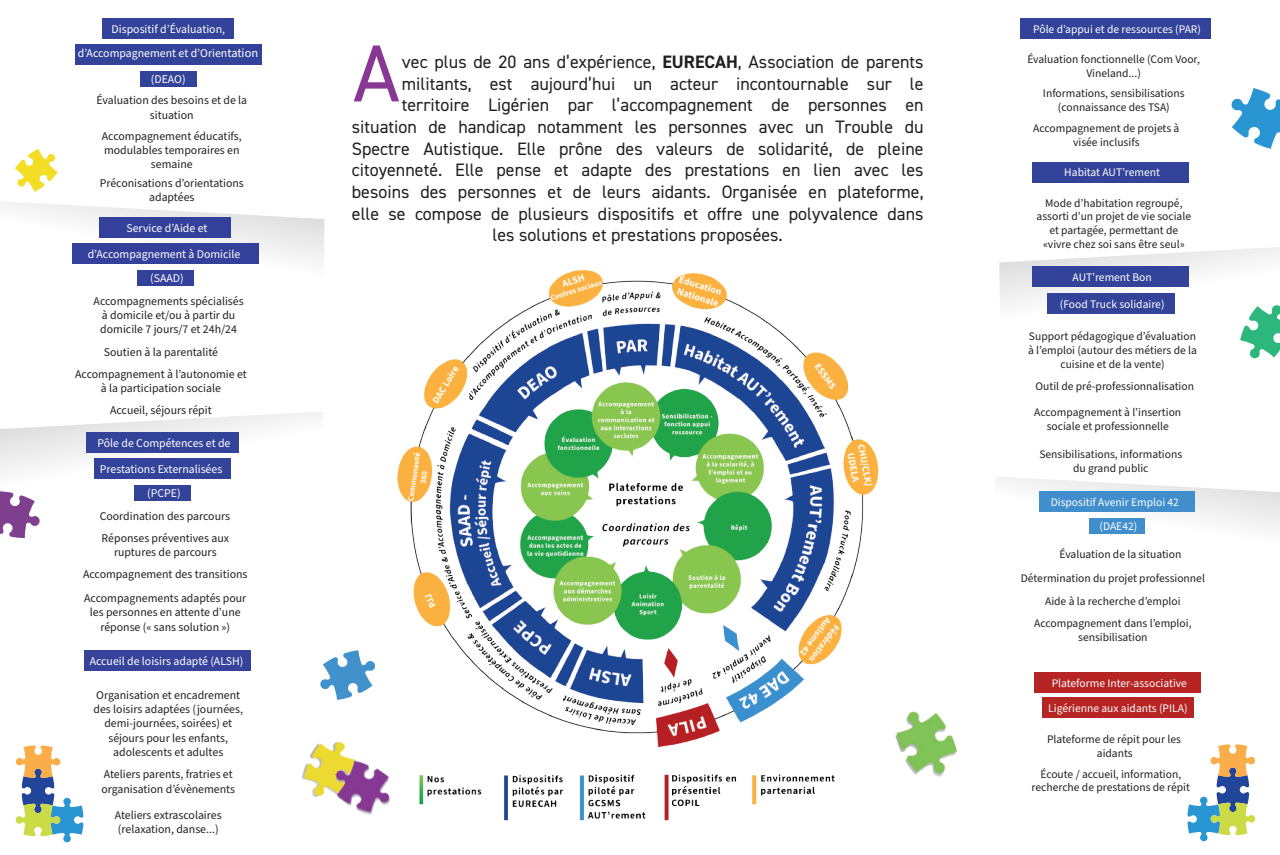
<style>
.page{position:relative;width:1280px;height:855px;background:#fff}
.page>*{position:absolute;margin:0;border:0;box-sizing:border-box;transform-origin:0 0}
.t1{font:81px "DIN2014";color:#883795}
.t2{font:18px "DIN2014";color:#231f20}
.t3{font:11.85px/14.1px "Source Sans Pro";color:#231f20;text-align:center}
.t4{font:11.85px "Source Sans Pro";color:#fff}
.t5{font:11.55px/13.8px "Source Sans Pro";color:#231f20;text-align:center}
.t6{font:11.55px "Source Sans Pro";color:#fff}
.s1{font-size:12.45px}
.s2{font-weight:700}
</style>
<div class="page">
<svg style="left:0;top:202px;width:324px;height:84px"></svg>
<svg style="left:0;top:412px;width:323px;height:89px"></svg>
<svg style="left:999px;top:247px;width:281px;height:67px"></svg>
<svg style="left:995px;top:477px;width:285px;height:216px"></svg>
<svg style="left:16px;top:745px;width:67px;height:97px"></svg>
<img style="left:398px;top:269px;width:481px;height:552px">
<img style="left:895px;top:711px;width:63px;height:66px">
<img style="left:302px;top:741px;width:44px;height:57px">
<img style="left:325px;top:751px;width:76px;height:70px">
<div style="left:103px;top:18px;width:131px;height:21px;background:#324399"></div>
<div style="left:1020px;top:18px;width:191px;height:21px;background:#324399"></div>
<div style="left:1032px;top:162px;width:156px;height:20px;background:#324399"></div>
<div style="left:1032px;top:266px;width:156px;height:20px;background:#324399"></div>
<div style="left:1047px;top:293px;width:127px;height:21px;background:#324399"></div>
<div style="left:84px;top:650px;width:166px;height:21px;background:#35439a"></div>
<div style="left:100px;top:217px;width:131px;height:21px;background:#33419a"></div>
<div style="left:1039px;top:491px;width:156px;height:20px;background:#408ecc"></div>
<div style="left:86px;top:432px;width:153px;height:21px;background:#324399"></div>
<div style="left:1034px;top:672px;width:167px;height:20px;background:#b72424"></div>
<div style="left:140px;top:71px;width:57px;height:15px;background:#324399"></div>
<div style="left:137px;top:270px;width:57px;height:15px;background:#33419a"></div>
<div style="left:1089px;top:518px;width:55px;height:15px;background:#408ecc"></div>
<div style="left:134px;top:485px;width:57px;height:15px;background:#324399"></div>
<div style="left:75px;top:44px;width:187px;height:21px;background:#324399"></div>
<div style="left:72px;top:243px;width:186px;height:21px;background:#33419a"></div>
<div style="left:94px;top:458px;width:136px;height:21px;background:#324399"></div>
<div style="left:1042px;top:697px;width:152px;height:21px;background:#b72424"></div>
<svg style="left:1231px;top:88px;width:49px;height:61px"></svg>
<svg style="left:15px;top:149px;width:43px;height:43px"></svg>
<svg style="left:1187px;top:744px;width:68px;height:97px"></svg>
<svg style="left:1240px;top:304px;width:40px;height:55px"></svg>
<svg style="left:320px;top:650px;width:55px;height:50px"></svg>
<svg style="left:0;top:491px;width:40px;height:47px"></svg>
<p class="t4" style="left:112px;top:21px;width:115px">Dispositif d’Évaluation,</p>
<p class="t6" style="left:1033px;top:21px;width:169px">Pôle d’appui et de ressources (PAR)</p>
<p class="t4" style="left:78px;top:45px;width:182px">d’Accompagnement et d’Orien<span class="s1">tation</span></p>
<p class="t4" style="left:151px;top:71px;width:36px">(DEAO)</p>
<p class="t3" style="left:96px;top:94px;width:152px">Évaluation des besoins et de la situation</p>
<p class="t3" style="left:102px;top:129px;width:142px">Accompagnement éducatifs, modulables temporaires en semaine</p>
<p class="t3" style="left:100px;top:176px;width:146px">Préconisations d’orientations adaptées</p>
<p class="t4" style="left:126px;top:220px;width:83px">Service d’Aide et</p>
<p class="t4" style="left:88px;top:246px;width:154px">d’Accompagnement à Domicile</p>
<p class="t4" style="left:150px;top:270px;width:35px">(SAAD)</p>
<p class="t3" style="left:94px;top:294px;width:152px">Accompagnements spécialisés à domicile et/ou à partir du domicile 7 jours/7 et 24h/24</p>
<p class="t3" style="left:104px;top:346px;width:116px">Soutien à la parentalité</p>
<p class="t3" style="left:75px;top:367px;width:173px">Accompagnement à l’autonomie et à la participation sociale</p>
<p class="t3" style="left:110px;top:404px;width:103px">Accueil, séjours répit</p>
<p class="t4" style="left:97px;top:435px;width:135px">Pôle de Compétences et de</p>
<p class="t4" style="left:100px;top:461px;width:124px">Prestations Externalisées</p>
<p class="t4" style="left:147px;top:485px;width:35px">(PCPE)</p>
<p class="t3" style="left:100px;top:509px;width:132px">Coordination des parcours</p>
<p class="t3" style="left:102px;top:531px;width:129px">Réponses préventives aux ruptures de parcours</p>
<p class="t3" style="left:83px;top:562px;width:166px;line-height:24.2px;text-align:left">Accompagnement des transitions<br>Accompagnements adaptés pour</p>
<p class="t3" style="left:90px;top:606px;width:152px">les personnes en attente d’une réponse (« sans solution »)</p>
<p class="t4" style="left:90px;top:653px;width:155px">Accueil de loisirs adapté (ALSH)</p>
<p class="t3" style="left:94px;top:688px;width:151px">Organisation et encadrement des loisirs adaptées (journées, demi-journées, soirées) et séjours pour les enfants, adolescents et adultes</p>
<p class="t3" style="left:101px;top:768px;width:135px;text-align:left">Ateliers parents, fratries et organisation d’évènements</p>
<p class="t3" style="left:115px;top:808px;width:108px;text-align:left">Ateliers extrascolaires (relaxation, danse...)</p>
<h1 class="t1" style="left:353px;top:23px;width:48px">A</h1>
<h2 class="t2" style="left:402px;top:51px;width:523px">vec plus de 20 ans d’expérience, <span class="s2">EURECAH</span>, Association de parents</h2>
<h2 class="t2" style="left:402px;top:72px;width:523px">militants, est aujourd’hui un acteur incontournable sur le</h2>
<h2 class="t2" style="left:402px;top:94px;width:523px">territoire Ligérien par l’accompagnement de personnes en</h2>
<h2 class="t2" style="left:352px;top:116px;width:573px">situation de handicap notamment les personnes avec un Trouble du</h2>
<h2 class="t2" style="left:352px;top:137px;width:573px">Spectre Autistique. Elle prône des valeurs de solidarité, de pleine</h2>
<h2 class="t2" style="left:352px;top:159px;width:573px">citoyenneté. Elle pense et adapte des prestations en lien avec les</h2>
<h2 class="t2" style="left:352px;top:180px;width:573px">besoins des personnes et de leurs aidants. Organisée en plateforme,</h2>
<h2 class="t2" style="left:352px;top:202px;width:573px">elle se compose de plusieurs dispositifs et offre une polyvalence dans</h2>
<h2 class="t2" style="left:493px;top:224px;width:292px">les solutions et prestations proposées.</h2>
<p class="t5" style="left:1027px;top:53px;width:174px">Évaluation fonctionnelle (Com Voor,<br>Vineland...)</p>
<p class="t5" style="left:1043px;top:87px;width:143px">Informations, sensibilisations (connaissance des TSA)</p>
<p class="t5" style="left:1033px;top:122px;width:148px">Accompagnement de projets à visée inclusifs</p>
<p class="t6" style="left:1064px;top:165px;width:97px">Habitat AUT’rement</p>
<p class="t5" style="left:1036px;top:196px;width:156px">Mode d’habitation regroupé, assorti d’un projet de vie sociale et partagée, permettant de «vivre chez soi sans être seul»</p>
<p class="t6" style="left:1072px;top:269px;width:81px">AUT’rement Bon</p>
<p class="t6" style="left:1060px;top:296px;width:106px">(Food Truck solidaire)</p>
<p class="t5" style="left:1028px;top:330px;width:170px">Support pédagogique d’évaluation à l’emploi (autour des métiers de la cuisine et de la vente)</p>
<p class="t5" style="left:1035px;top:380px;width:160px">Outil de pré-professionnalisation</p>
<p class="t5" style="left:1034px;top:405px;width:148px">Accompagnement à l’insertion sociale et professionnelle</p>
<p class="t5" style="left:1039px;top:448px;width:144px">Sensibilisations, informations du grand public</p>
<p class="t6" style="left:1051px;top:494px;width:130px">Dispositif Avenir Emploi 42</p>
<p class="t6" style="left:1099px;top:518px;width:39px">(DAE42)</p>
<p class="t5" style="left:1059px;top:548px;width:123px">Évaluation de la situation</p>
<p class="t5" style="left:1021px;top:571px;width:186px">Détermination du projet professionnel</p>
<p class="t5" style="left:1034px;top:591px;width:159px;line-height:22px">Aide à la recherche d’emploi<br>Accompagnement dans l’emploi,</p>
<p class="t5" style="left:1078px;top:631px;width:71px">sensibilisation</p>
<p class="t6" style="left:1052px;top:675px;width:137px">Plateforme Inter-associative</p>
<p class="t6" style="left:1048px;top:700px;width:141px">Ligérienne aux aidants (PILA)</p>
<p class="t5" style="left:1047px;top:732px;width:136px">Plateforme de répit pour les aidants</p>
<p class="t5" style="left:1031px;top:767px;width:160px">Écoute / accueil, information, recherche de prestations de répit</p>
</div>
